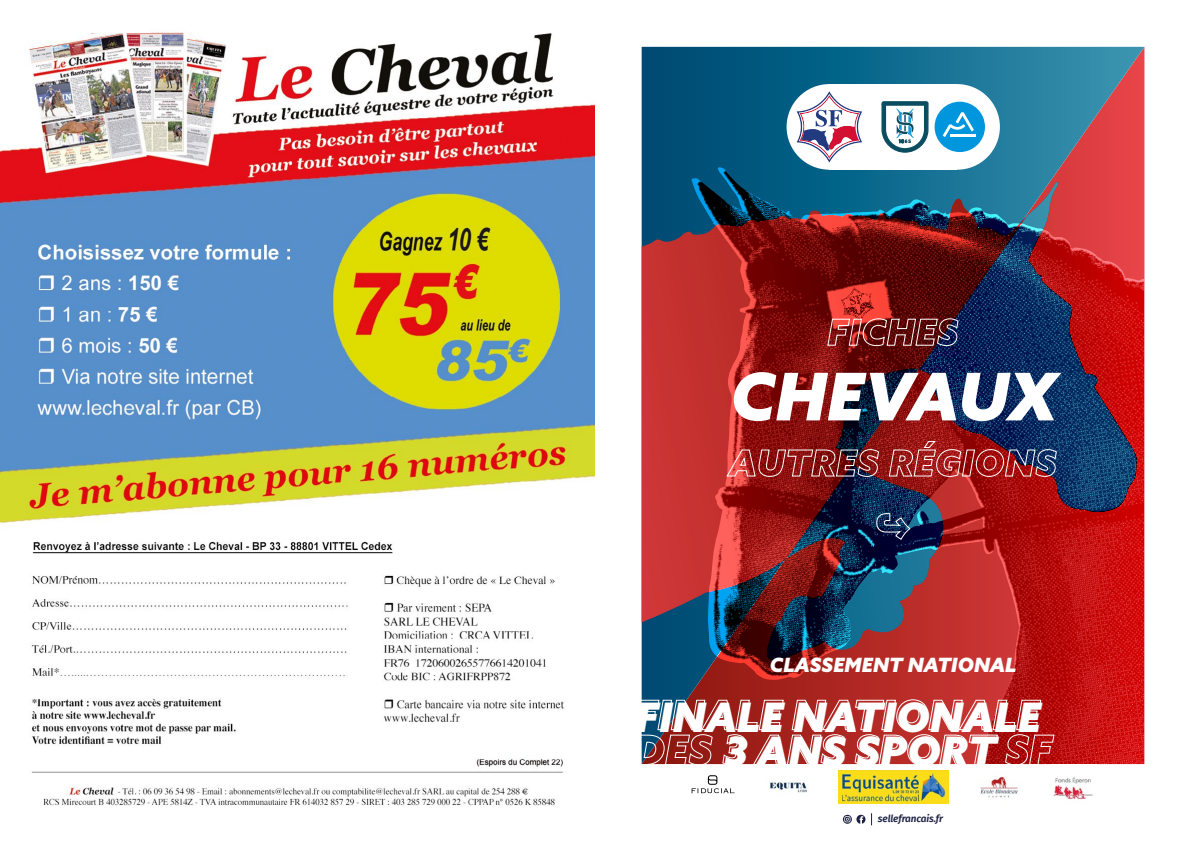
<style>
.page{position:relative;width:1191px;height:842px;background:#fff}
.page>*{position:absolute;margin:0;border:0;box-sizing:border-box;transform-origin:0 0}
.t1{font:italic 900 65.8px "Azo Sans";letter-spacing:.01em;color:#fff}
.t2{font:italic 900 40.6px/34.9px "Azo Sans";letter-spacing:.01em;color:#fff}
.t3{font:italic 900 19.7px "Azo Sans";letter-spacing:.01em;color:#fff}
.t4{font:italic 600 10px "Fira Sans";letter-spacing:-.01em;color:#1d2243}
</style>
<div class="page">
<img style="left:0;top:32px;width:595px;height:774px">
<svg style="left:641px;top:47px;width:503px;height:717px;background:#584d63"></svg>
<svg style="left:641px;top:182px;width:125px;height:484px;background:#94353d"></svg>
<svg style="left:766px;top:182px;width:372px;height:484px;background:#6c2636"></svg>
<img style="left:691px;top:169px;width:66px;height:505px">
<img style="left:805px;top:251px;width:105px;height:107px">
<svg style="left:843px;top:815px;width:22px;height:9px"></svg>
<svg style="left:871px;top:813px;width:1px;height:12px"></svg>
<svg style="left:641px;top:699px;width:413px;height:66px;background:#ae4140"></svg>
<div style="left:786px;top:84px;width:86px;height:86px;background:#fff;border-radius:50%"></div>
<div style="left:914px;top:84px;width:86px;height:86px;background:#fff;border-radius:50%"></div>
<div style="left:829px;top:84px;width:128px;height:86px;background:#fff"></div>
<svg style="left:796px;top:91px;width:66px;height:71px"></svg>
<div style="left:934px;top:102px;width:51px;height:50px;background:#0096de;border-radius:50%"></div>
<hr style="left:950px;top:134px;width:25px;height:3px;background:#fff">
<svg style="left:942px;top:112px;width:32px;height:25px"></svg>
<svg style="left:881px;top:101px;width:48px;height:52px"></svg>
<img style="left:765px;top:764px;width:45px;height:29px">
<img style="left:976px;top:764px;width:45px;height:34px">
<img style="left:838px;top:771px;width:110px;height:32px">
<svg style="left:691px;top:775px;width:43px;height:18px"></svg>
<img style="left:1050px;top:764px;width:43px;height:35px">
<svg style="left:826px;top:318px;width:133px;height:29px;background:#7e373a"></svg>
<svg style="left:726px;top:449px;width:153px;height:28px;background:#9c3c3d"></svg>
<svg style="left:888px;top:440px;width:169px;height:37px;background:#8d3741"></svg>
<svg style="left:875px;top:513px;width:36px;height:28px"></svg>
<p class="t1" style="left:730px;top:353px;width:327px">CHEVAUX</p>
<p class="t3" style="left:770px;top:651px;width:248px">CLASSEMENT NATIONAL</p>
<p class="t2" style="left:724px;top:699px;width:318px;text-indent:-88px">FINALE NATIONALE<br>3 ANS SPORT</p>
<p class="t4" style="left:878px;top:810px;width:67px">sellefrancais.fr</p>
</div>
